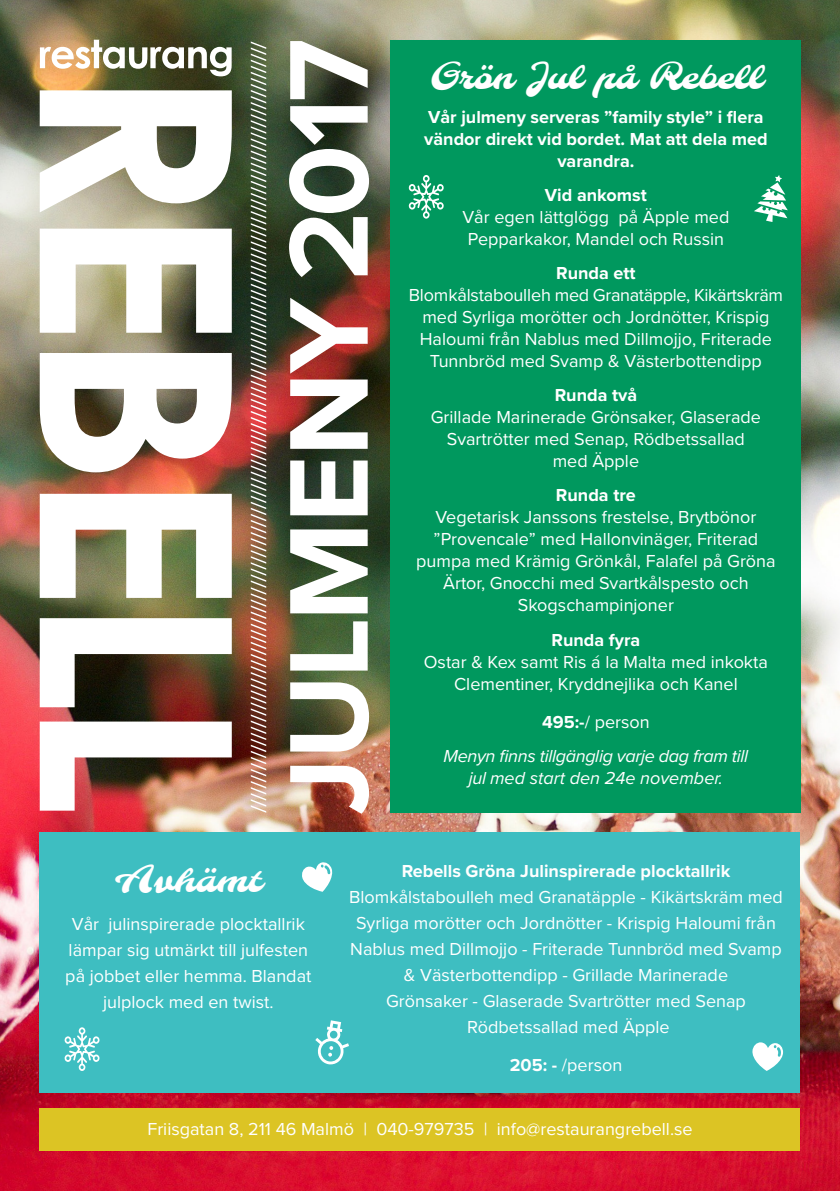
<style>
.page{position:relative;width:840px;height:1191px;background:#fff}
.page>*{position:absolute;margin:0;border:0;box-sizing:border-box;transform-origin:0 0}
.t1{font:700 116px "Proxima Nova";letter-spacing:-.01em;color:#fff}
.t2{font:36px "Molle";color:#fff}
.t3{font:18px/22px "Proxima Nova";color:#fff;text-align:center}
.t4{font:700 18px/22px "Proxima Nova";color:#fff;text-align:center}
.t5{font:italic 18px/34px "Proxima Nova";letter-spacing:-.02em;color:#fff;text-align:center}
.t6{font:italic 18px "Proxima Nova";color:#fff}
.s1{font-weight:700;font-style:normal}
.s2{font-style:normal}
.s3{font-weight:700}
</style>
<div class="page">
<img style="left:0;top:0;width:839px;height:1191px">
<img style="left:40px;top:90px;width:192px;height:720px">
<img style="left:251px;top:41px;width:15px;height:771px">
<div style="left:40px;top:831px;width:759px;height:261px;background:#3ebec1"></div>
<div style="left:40px;top:1108px;width:759px;height:43px;background:#dcc424"></div>
<div style="left:390px;top:40px;width:409px;height:772px;background:#00985e"></div>
<svg style="left:40px;top:40px;width:191px;height:36px"></svg>
<svg style="left:302px;top:862px;width:31px;height:29px"></svg>
<svg style="left:752px;top:1042px;width:30px;height:29px"></svg>
<svg style="left:315px;top:1020px;width:34px;height:45px"></svg>
<svg style="left:408px;top:175px;width:35px;height:44px"></svg>
<svg style="left:64px;top:1027px;width:36px;height:44px"></svg>
<svg style="left:754px;top:175px;width:33px;height:47px"></svg>
<h1 class="t1" style="left:259px;top:814px;width:777px;rotate:-90deg">JULMENY 2017</h1>
<h2 class="t2" style="left:429px;top:57px;width:334px">Grön Jul på Rebell</h2>
<p class="t4" style="left:424px;top:107px;width:345px">Vår julmeny serveras ”family style” i flera vändor direkt vid bordet. Mat att dela med varandra.</p>
<p class="t4" style="left:544px;top:185px;width:103px">Vid ankomst</p>
<p class="t3" style="left:462px;top:207px;width:268px;text-align:left">Vår egen lättglögg på Äpple med<br>Pepparkakor, Mandel och Russin</p>
<p class="t4" style="left:556px;top:263px;width:81px">Runda ett</p>
<p class="t3" style="left:408px;top:285px;width:375px">Blomkålstaboulleh med Granatäpple, Kikärtskräm med Syrliga morötter och Jordnötter, Krispig Haloumi från Nablus med Dillmojjo, Friterade Tunnbröd med Svamp &amp; Västerbottendipp</p>
<p class="t4" style="left:554px;top:385px;width:84px">Runda två</p>
<p class="t3" style="left:430px;top:407px;width:332px">Grillade Marinerade Grönsaker, Glaserade<br>Svartrötter med Senap, Rödbetssallad med Äpple</p>
<p class="t4" style="left:555px;top:485px;width:81px">Runda tre</p>
<p class="t3" style="left:416px;top:507px;width:361px">Vegetarisk Janssons frestelse, Brytbönor ”Provencale” med Hallonvinäger, Friterad pumpa med Krämig Grönkål, Falafel på Gröna Ärtor, Gnocchi med Svartkålspesto och Skogschampinjoner</p>
<p class="t4" style="left:551px;top:629px;width:90px">Runda fyra</p>
<p class="t3" style="left:423px;top:651px;width:345px">Ostar &amp; Kex samt Ris á la Malta med inkokta<br>Clementiner, Kryddnejlika och Kanel</p>
<p class="t5" style="left:443px;top:705px;width:306px"><span class="s1">495:-</span><span class="s2">/ person<br></span>Menyn finns tillgänglig varje dag fram till</p>
<p class="t6" style="left:468px;top:767px;width:256px">jul med start den 24e november.</p>
<h2 class="t2" style="left:115px;top:859px;width:148px">Avhämt</h2>
<p class="t3" style="left:65px;top:911px;width:247px;line-height:26px">Vår julinspirerade plocktallrik lämpar sig utmärkt till julfesten på jobbet eller hemma. Blandat julplock med en twist.</p>
<p class="t4" style="left:401px;top:860px;width:330px">Rebells Gröna Julinspirerade plocktallrik</p>
<p class="t3" style="left:349px;top:884px;width:435px;line-height:26px">Blomkålstaboulleh med Granatäpple - Kikärtskräm med Syrliga morötter och Jordnötter - Krispig Haloumi från Nablus med Dillmojjo - Friterade Tunnbröd med Svamp &amp; Västerbottendipp - Grillade Marinerade<br>Grönsaker - Glaserade Svartrötter med Senap Rödbetssallad med Äpple</p>
<p class="t3" style="left:509px;top:1054px;width:114px"><span class="s3">205: -</span> /person</p>
<p class="t3" style="left:147px;top:1118px;width:546px">Friisgatan 8, 211 46 Malmö | 040-979735 | info@restaurangrebell.se</p>
</div>
